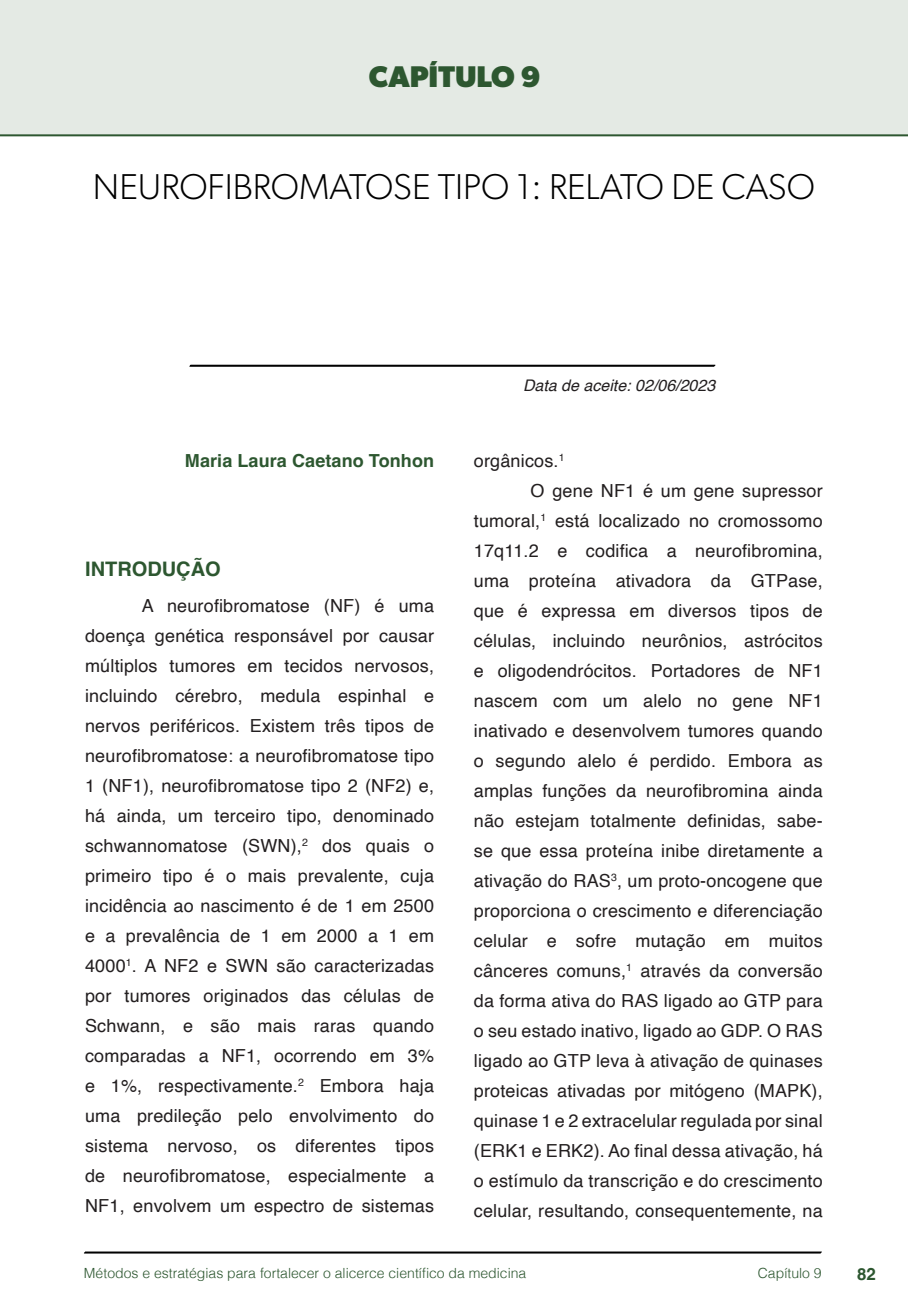
<style>
.page{position:relative;width:908px;height:1304px;background:#fff}
.page>*{position:absolute;margin:0;border:0;box-sizing:border-box;transform-origin:0 0}
.t1{font:300 36px "Gibson";color:#000}
.t2{font:700 30px "Gibson";color:#2d5730}
.t3{font:700 20px "Helvetica";color:#2d5730}
.t4{font:18px/30px "Helvetica";letter-spacing:.01em;color:#231f20;text-align:justify}
.t5{font:700 18px "Helvetica";letter-spacing:.005em;color:#2d5730}
.t6{font:700 16.8px "Helvetica";color:#2d5730}
.t7{font:italic 16px "Helvetica";color:#231f20}
.t8{font:300 14px "Helvetica";color:#2d5730}
</style>
<div class="page">
<svg style="left:84px;top:1251px;width:737px;height:3px;background:#515151"></svg>
<svg style="left:189px;top:364px;width:526px;height:3px;background:#4f4f4f"></svg>
<div style="left:0;top:0;width:907px;height:136px;background:#e4eae4"></div>
<div style="left:44px;top:72px;width:68px;height:61px;background:#e4eae4"></div>
<h2 class="t2" style="left:369px;top:58px;width:173px">CAPÍTULO 9</h2>
<h1 class="t1" style="left:93px;top:165px;width:723px">NEUROFIBROMATOSE TIPO 1: RELATO DE CASO</h1>
<p class="t5" style="left:185px;top:450px;width:250px">Maria Laura Caetano Tonhon</p>
<p class="t3" style="left:85px;top:557px;width:137px">INTRODUÇÃO</p>
<p class="t4" style="left:85px;top:591px;width:350px;text-indent:57px">A neurofibromatose (NF) é uma doença genética responsável por causar múltiplos tumores em tecidos nervosos, incluindo cérebro, medula espinhal e nervos periféricos. Existem três tipos de neurofibromatose: a neurofibromatose tipo 1 (NF1), neurofibromatose tipo 2 (NF2) e, há ainda, um terceiro tipo, denominado schwannomatose (SWN),<sup>2</sup> dos quais o primeiro tipo é o mais prevalente, cuja incidência ao nascimento é de 1 em 2500 e a prevalência de 1 em 2000 a 1 em 4000<sup>1</sup>. A NF2 e SWN são caracterizadas por tumores originados das células de Schwann, e são mais raras quando comparadas a NF1, ocorrendo em 3% e 1%, respectivamente.<sup>2</sup> Embora haja uma predileção pelo envolvimento do sistema nervoso, os diferentes tipos de neurofibromatose, especialmente a NF1, envolvem um espectro de sistemas</p>
<p class="t7" style="left:523px;top:373px;width:194px">Data de aceite: 02/06/2023</p>
<p class="t4" style="left:473px;top:446px;width:92px">orgânicos.<sup>1</sup></p>
<p class="t4" style="left:530px;top:476px;width:293px">O gene NF1 é um gene supressor</p>
<p class="t4" style="left:473px;top:506px;width:350px">tumoral,<sup>1</sup> está localizado no cromossomo</p>
<p class="t4" style="left:473px;top:536px;width:350px">17q11.2 e codifica a neurofibromina,</p>
<p class="t4" style="left:473px;top:566px;width:350px">uma proteína ativadora da GTPase,</p>
<p class="t4" style="left:473px;top:596px;width:350px">que é expressa em diversos tipos de</p>
<p class="t4" style="left:473px;top:626px;width:350px">células, incluindo neurônios, astrócitos</p>
<p class="t4" style="left:473px;top:656px;width:350px">e oligodendrócitos. Portadores de NF1</p>
<p class="t4" style="left:473px;top:686px;width:350px">nascem com um alelo no gene NF1</p>
<p class="t4" style="left:473px;top:716px;width:350px">inativado e desenvolvem tumores quando</p>
<p class="t4" style="left:473px;top:746px;width:350px">o segundo alelo é perdido. Embora as</p>
<p class="t4" style="left:473px;top:776px;width:350px">amplas funções da neurofibromina ainda</p>
<p class="t4" style="left:473px;top:806px;width:350px">não estejam totalmente definidas, sabe-</p>
<p class="t4" style="left:473px;top:836px;width:350px">se que essa proteína inibe diretamente a</p>
<p class="t4" style="left:473px;top:866px;width:350px">ativação do RAS<sup>3</sup>, um proto-oncogene que</p>
<p class="t4" style="left:473px;top:896px;width:350px">proporciona o crescimento e diferenciação</p>
<p class="t4" style="left:473px;top:926px;width:350px">celular e sofre mutação em muitos</p>
<p class="t4" style="left:473px;top:956px;width:350px">cânceres comuns,<sup>1</sup> através da conversão</p>
<p class="t4" style="left:473px;top:986px;width:350px">da forma ativa do RAS ligado ao GTP para</p>
<p class="t4" style="left:473px;top:1016px;width:350px">o seu estado inativo, ligado ao GDP. O RAS</p>
<p class="t4" style="left:473px;top:1046px;width:350px">ligado ao GTP leva à ativação de quinases</p>
<p class="t4" style="left:473px;top:1076px;width:350px">proteicas ativadas por mitógeno (MAPK),</p>
<p class="t4" style="left:473px;top:1106px;width:350px">quinase 1 e 2 extracelular regulada por sinal</p>
<p class="t4" style="left:473px;top:1136px;width:350px">(ERK1 e ERK2). Ao final dessa ativação, há</p>
<p class="t4" style="left:473px;top:1166px;width:350px">o estímulo da transcrição e do crescimento</p>
<p class="t4" style="left:473px;top:1196px;width:350px">celular, resultando, consequentemente, na</p>
<p class="t8" style="left:84px;top:1261px;width:443px">Métodos e estratégias para fortalecer o alicerce científico da medicina</p>
<p class="t8" style="left:757px;top:1261px;width:65px">Capítulo 9</p>
<p class="t6" style="left:856px;top:1264px;width:20px">82</p>
</div>
